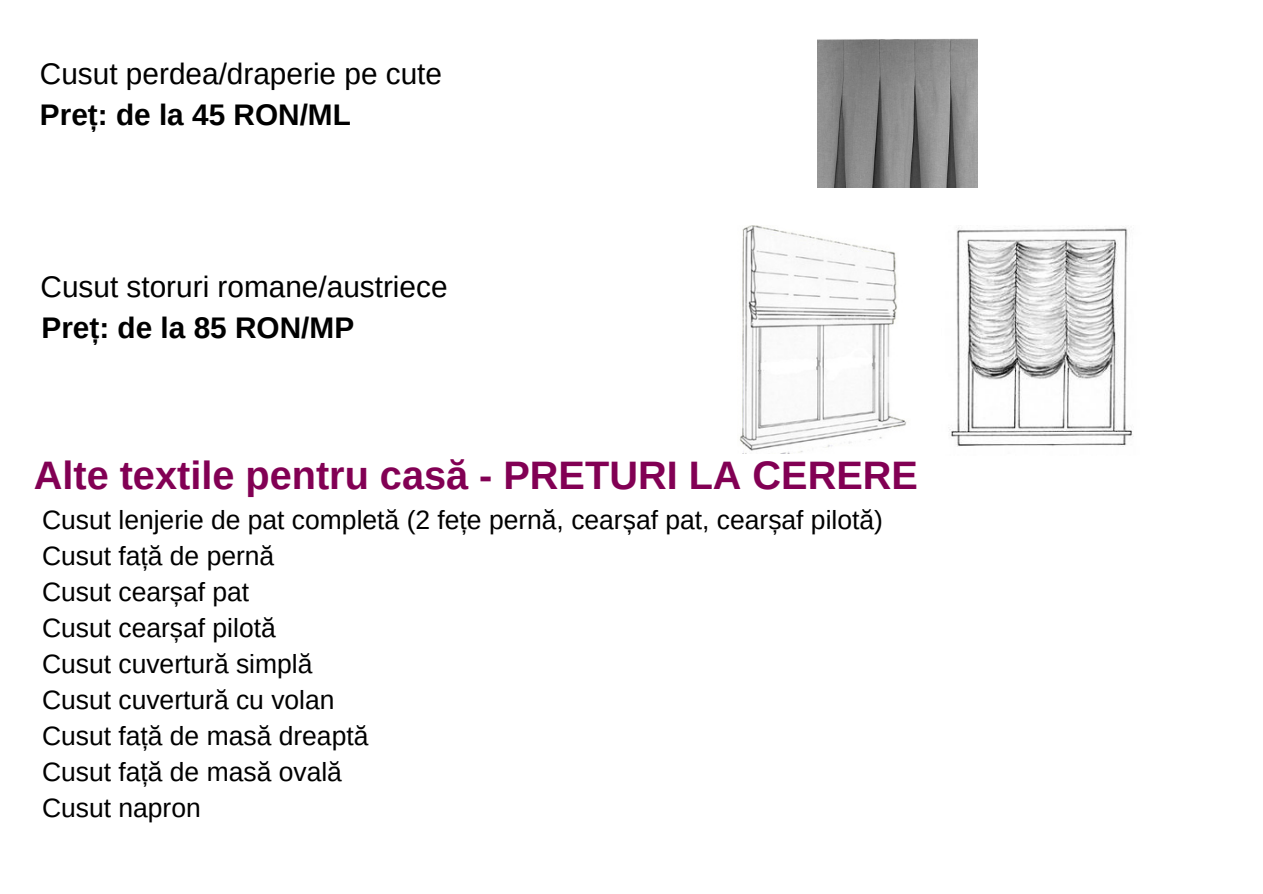
<style>
.page{position:relative;width:1263px;height:894px;background:#fff}
.page>*{position:absolute;margin:0;border:0;box-sizing:border-box;transform-origin:0 0}
.t1{font:700 39.75px "Arimo";color:#820054}
.t2{font:29.7px "Arimo";color:#000}
.t3{font:700 29.7px "Arimo";color:#000}
.t4{font:26.4px "Arimo";color:#000}
</style>
<div class="page">
<img style="left:817px;top:38px;width:161px;height:149px">
<img style="left:739px;top:225px;width:168px;height:228px">
<img style="left:949px;top:226px;width:184px;height:221px">
<p class="t2" style="left:40px;top:57px;width:404px">Cusut perdea/draperie pe cute</p>
<p class="t3" style="left:40px;top:98px;width:312px">Preț: de la 45 RON/ML</p>
<p class="t2" style="left:41px;top:270px;width:409px">Cusut storuri romane/austriece</p>
<p class="t3" style="left:42px;top:311px;width:314px">Preț: de la 85 RON/MP</p>
<p class="t1" style="left:34px;top:452px;width:886px">Alte textile pentru casă - PRETURI LA CERERE</p>
<p class="t4" style="left:42px;top:504px;width:842px">Cusut lenjerie de pat completă (2 fețe pernă, cearșaf pat, cearșaf pilotă)</p>
<p class="t4" style="left:42px;top:540px;width:234px">Cusut față de pernă</p>
<p class="t4" style="left:42px;top:576px;width:209px">Cusut cearșaf pat</p>
<p class="t4" style="left:42px;top:612px;width:235px">Cusut cearșaf pilotă</p>
<p class="t4" style="left:42px;top:648px;width:272px">Cusut cuvertură simplă</p>
<p class="t4" style="left:42px;top:684px;width:294px">Cusut cuvertură cu volan</p>
<p class="t4" style="left:42px;top:720px;width:328px">Cusut față de masă dreaptă</p>
<p class="t4" style="left:42px;top:756px;width:301px">Cusut față de masă ovală</p>
<p class="t4" style="left:42px;top:792px;width:160px">Cusut napron</p>
</div>
